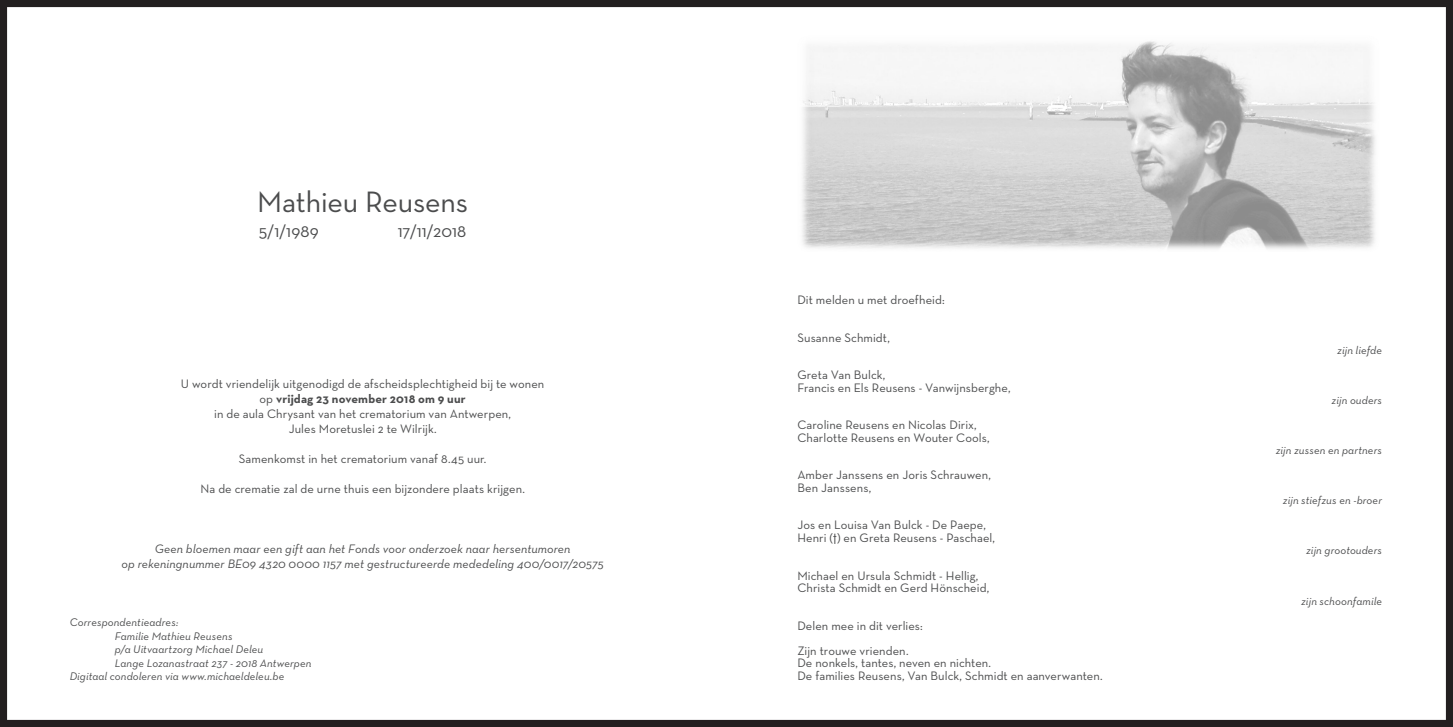
<style>
.page{position:relative;width:1453px;height:727px;background:#fff}
.page>*{position:absolute;margin:0;border:0;box-sizing:border-box;transform-origin:0 0}
.t1{font:30px "Neutra Text";letter-spacing:-.005em;color:#4b4c4d}
.t2{font:17.5px "Neutra Text";letter-spacing:.005em;color:#4b4c4d}
.t3{font:12.5px "Neutra Text";letter-spacing:.005em;color:#4b4c4d}
.t4{font:italic 12.5px/15px "Neutra Text";letter-spacing:.01em;color:#4b4c4d;text-align:center}
.t5{font:700 12.5px "Neutra Text";letter-spacing:.015em;color:#4b4c4d}
.t6{font:italic 11.25px "Neutra Text";letter-spacing:.01em;color:#4b4c4d}
.s1{font-weight:400}
.s2{font-family:"Futura";font-weight:500;font-stretch:condensed;font-size:10px}
</style>
<div class="page">
<img style="left:802px;top:41px;width:573px;height:208px">
<div style="left:0;top:0;width:1453px;height:726px;border:7px solid #231f20"></div>
<p class="t1" style="left:257px;top:184px;width:212px">Mathieu Reusens</p>
<p class="t2" style="left:259px;top:221px;width:62px">5/1/1989</p>
<p class="t2" style="left:398px;top:221px;width:70px">17/11/2018</p>
<p class="t3" style="left:181px;top:375px;width:365px">U wordt vriendelijk uitgenodigd de afscheidsplechtigheid bij te wonen</p>
<p class="t5" style="left:259px;top:390px;width:208px"><span class="s1">op</span> vrijdag 23 november 2018 om 9 uur</p>
<p class="t3" style="left:214px;top:405px;width:298px">in de aula Chrysant van het crematorium van Antwerpen,</p>
<p class="t3" style="left:289px;top:420px;width:149px">Jules Moretuslei 2 te Wilrijk.</p>
<p class="t3" style="left:239px;top:450px;width:249px">Samenkomst in het crematorium vanaf 8.45 uur.</p>
<p class="t3" style="left:200px;top:480px;width:326px">Na de crematie zal de urne thuis een bijzondere plaats krijgen.</p>
<p class="t4" style="left:121px;top:540px;width:484px">Geen bloemen maar een gift aan het Fonds voor onderzoek naar hersentumoren<br>op rekeningnummer BE09 4320 0000 1157 met gestructureerde mededeling 400/0017/20575</p>
<p class="t6" style="left:70px;top:615px;width:110px">Correspondentieadres:</p>
<p class="t6" style="left:115px;top:629px;width:119px">Familie Mathieu Reusens</p>
<p class="t6" style="left:115px;top:642px;width:150px">p/a Uitvaartzorg Michael Deleu</p>
<p class="t6" style="left:115px;top:656px;width:198px">Lange Lozanastraat 237 - 2018 Antwerpen</p>
<p class="t6" style="left:70px;top:669px;width:216px">Digitaal condoleren via www.michaeldeleu.be</p>
<p class="t3" style="left:797px;top:292px;width:149px">Dit melden u met droefheid:</p>
<p class="t3" style="left:797px;top:330px;width:94px">Susanne Schmidt,</p>
<p class="t3" style="left:797px;top:367px;width:90px">Greta Van Bulck,</p>
<p class="t3" style="left:797px;top:380px;width:215px">Francis en Els Reusens - Vanwijnsberghe,</p>
<p class="t3" style="left:797px;top:417px;width:181px">Caroline Reusens en Nicolas Dirix,</p>
<p class="t3" style="left:797px;top:430px;width:194px">Charlotte Reusens en Wouter Cools,</p>
<p class="t3" style="left:797px;top:467px;width:195px">Amber Janssens en Joris Schrauwen,</p>
<p class="t3" style="left:797px;top:480px;width:75px">Ben Janssens,</p>
<p class="t3" style="left:797px;top:517px;width:190px">Jos en Louisa Van Bulck - De Paepe,</p>
<p class="t3" style="left:797px;top:530px;width:199px">Henri (<span class="s2">†</span>) en Greta Reusens - Paschael,</p>
<p class="t3" style="left:797px;top:567px;width:183px">Michael en Ursula Schmidt - Hellig,</p>
<p class="t3" style="left:797px;top:580px;width:193px">Christa Schmidt en Gerd Hönscheid,</p>
<p class="t3" style="left:797px;top:617px;width:127px">Delen mee in dit verlies:</p>
<p class="t3" style="left:797px;top:642px;width:113px">Zijn trouwe vrienden.</p>
<p class="t3" style="left:797px;top:655px;width:195px">De nonkels, tantes, neven en nichten.</p>
<p class="t3" style="left:797px;top:667px;width:307px">De families Reusens, Van Bulck, Schmidt en aanverwanten.</p>
<p class="t6" style="left:1337px;top:343px;width:46px">zijn liefde</p>
<p class="t6" style="left:1331px;top:393px;width:52px">zijn ouders</p>
<p class="t6" style="left:1275px;top:443px;width:108px">zijn zussen en partners</p>
<p class="t6" style="left:1283px;top:493px;width:101px">zijn stiefzus en -broer</p>
<p class="t6" style="left:1306px;top:543px;width:77px">zijn grootouders</p>
<p class="t6" style="left:1301px;top:593px;width:82px">zijn schoonfamile</p>
</div>
